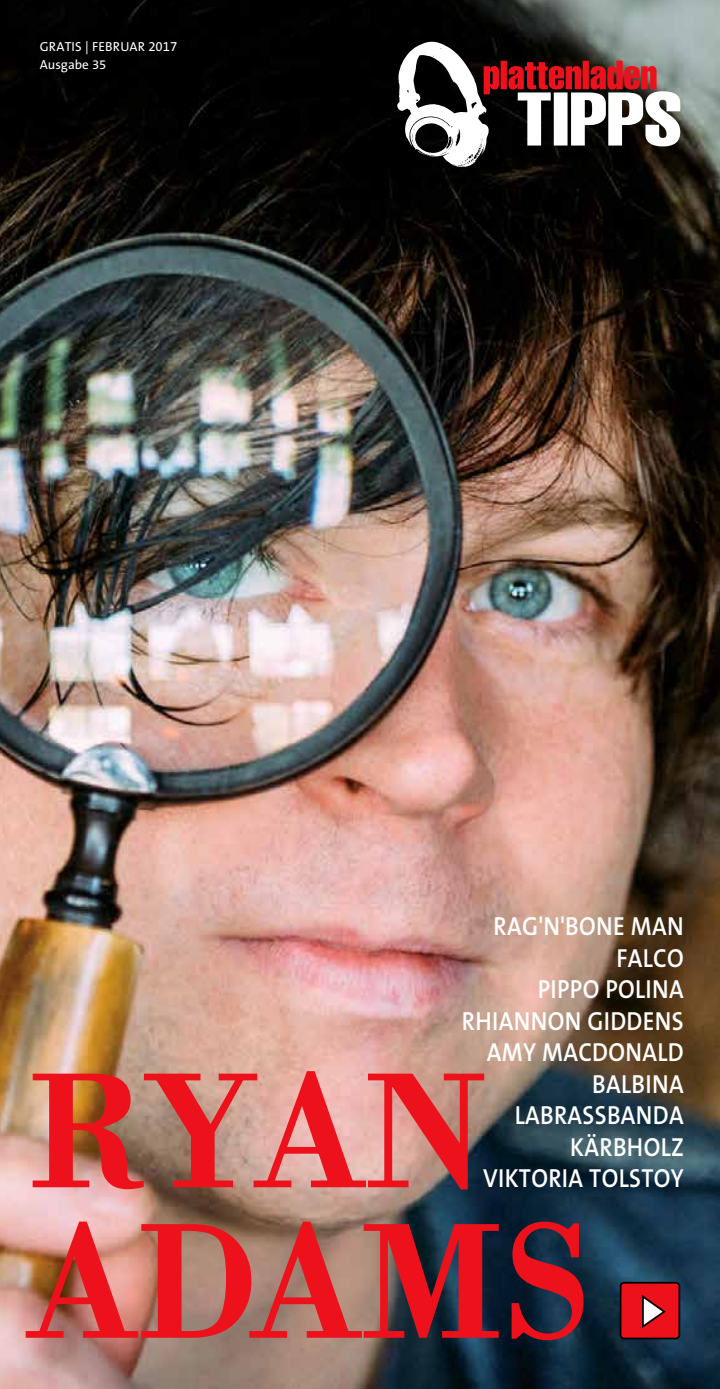
<style>
.page{position:relative;width:720px;height:1389px;background:#fff}
.page>*{position:absolute;margin:0;border:0;box-sizing:border-box;transform-origin:0 0}
.t1{font:166.25px "Bodoni XT";letter-spacing:.005em;color:#ed111c}
.t2{font:600 26.25px/31.5px "The Sans B Plus W6";letter-spacing:.015em;color:#fff;text-align:right;scale:.9 1}
.t3{font:13.12px/17.5px "The Sans B Plus W5 Plain";letter-spacing:.015em;color:#fff}
</style>
<div class="page">
<img style="left:0;top:0;width:719px;height:1389px">
<img style="left:31px;top:1070px;width:454px;height:121px">
<img style="left:24px;top:1214px;width:476px;height:125px">
<svg style="left:510px;top:1220px;width:74px;height:122px;background:#342437"></svg>
<svg style="left:396px;top:40px;width:284px;height:127px"></svg>
<div style="left:620px;top:1283px;width:59px;height:55px;background:#ed111c;border-radius:4px"></div>
<div style="left:619px;top:1282px;width:61px;height:57px;border:2px solid #000;border-radius:4px"></div>
<svg style="left:642px;top:1295px;width:24px;height:33px"></svg>
<p class="t3" style="left:40px;top:38px;width:139px">GRATIS | FEBRUAR 2017<br>AUSGABE 35</p>
<p class="t2" style="left:461px;top:911px;width:248px">RAG'N'BONE MAN<br>FALCO<br>PIPPO POLINA<br>RHIANNON GIDDENS<br>AMY MACDONALD<br>BALBINA<br>LABRASSBANDA<br>KÄRBHOLZ</p>
<h1 class="t1" style="left:26px;top:1030px;width:461px">RYAN</h1>
<p class="t2" style="left:483px;top:1163px;width:224px">VIKTORIA TOLSTOY</p>
<h1 class="t1" style="left:26px;top:1180px;width:568px">ADAMS</h1>
</div>
